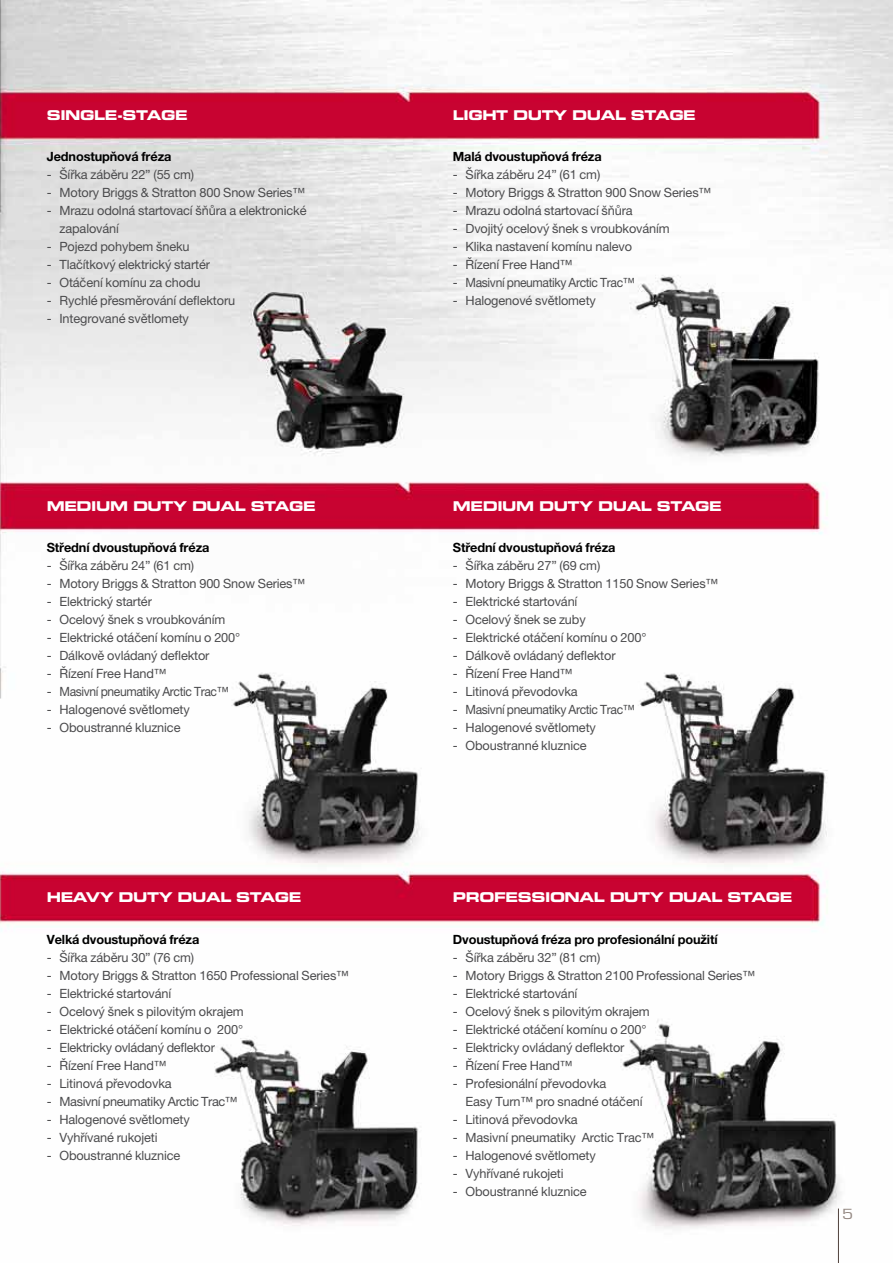
<style>
.page{position:relative;width:893px;height:1263px;background:#fff}
.page>*{position:absolute;margin:0;border:0;box-sizing:border-box;transform-origin:0 0}
.t1{font:15.3px "Eurostile T";color:#928680;scale:1.18 1}
.t2{font:13.5px "Eurostile LT Std Bold Ex 2";letter-spacing:-.03em;color:#fff}
.t3{font:12.75px/18px "Helvetica Neue LT Pro";letter-spacing:-.01em;color:#4b4b4d}
.t4{font:700 12.75px "Helvetica Neue LT Pro";letter-spacing:-.01em;color:#000}
.t5{font:12.75px "Helvetica Neue LT Pro";letter-spacing:-.03em;color:#4b4b4d}
</style>
<div class="page">
<img style="left:0;top:0;width:893px;height:1263px">
<hr style="left:838px;top:1208px;width:1px;height:55px;background:#574a44">
<p class="t2" style="left:47px;top:106px;width:141px">SINGLE-STAGE</p>
<p class="t4" style="left:47px;top:149px;width:126px">Jednostupňová fréza</p>
<p class="t3" style="left:47px;top:165px;width:149px">- Šířka záběru 22” (55 cm)</p>
<p class="t3" style="left:47px;top:183px;width:260px">- Motory Briggs &amp; Stratton 800 Snow Series™</p>
<p class="t3" style="left:59px;top:201px;width:249px;text-indent:-13px">- Mrazu odolná startovací šňůra a elektronické zapalování</p>
<p class="t3" style="left:47px;top:237px;width:144px">- Pojezd pohybem šneku</p>
<p class="t3" style="left:47px;top:255px;width:165px">- Tlačítkový elektrický startér</p>
<p class="t3" style="left:47px;top:273px;width:155px">- Otáčení komínu za chodu</p>
<p class="t3" style="left:47px;top:291px;width:190px">- Rychlé přesměrování deflektoru</p>
<p class="t3" style="left:47px;top:309px;width:144px">- Integrované světlomety</p>
<p class="t2" style="left:47px;top:496px;width:269px">MEDIUM DUTY DUAL STAGE</p>
<p class="t4" style="left:47px;top:539px;width:164px">Střední dvoustupňová fréza</p>
<p class="t3" style="left:47px;top:556px;width:149px">- Šířka záběru 24” (61 cm)</p>
<p class="t3" style="left:47px;top:574px;width:260px">- Motory Briggs &amp; Stratton 900 Snow Series™</p>
<p class="t3" style="left:47px;top:592px;width:107px">- Elektrický startér</p>
<p class="t3" style="left:47px;top:610px;width:180px">- Ocelový šnek s vroubkováním</p>
<p class="t3" style="left:47px;top:628px;width:195px">- Elektrické otáčení komínu o 200°</p>
<p class="t3" style="left:47px;top:646px;width:164px">- Dálkově ovládaný deflektor</p>
<p class="t3" style="left:47px;top:664px;width:121px">- Řízení Free Hand™</p>
<p class="t5" style="left:47px;top:684px;width:184px">- Masivní pneumatiky Arctic Trac™</p>
<p class="t3" style="left:47px;top:700px;width:145px">- Halogenové světlomety</p>
<p class="t3" style="left:47px;top:718px;width:135px">- Oboustranné kluznice</p>
<p class="t2" style="left:47px;top:888px;width:254px">HEAVY DUTY DUAL STAGE</p>
<p class="t4" style="left:47px;top:931px;width:154px">Velká dvoustupňová fréza</p>
<p class="t3" style="left:47px;top:948px;width:149px">- Šířka záběru 30” (76 cm)</p>
<p class="t3" style="left:47px;top:966px;width:304px">- Motory Briggs &amp; Stratton 1650 Professional Series™</p>
<p class="t3" style="left:47px;top:984px;width:126px">- Elektrické startování</p>
<p class="t3" style="left:47px;top:1002px;width:199px">- Ocelový šnek s pilovitým okrajem</p>
<p class="t3" style="left:47px;top:1020px;width:198px">- Elektrické otáčení komínu o 200°</p>
<p class="t3" style="left:47px;top:1038px;width:170px">- Elektricky ovládaný deflektor</p>
<p class="t3" style="left:47px;top:1056px;width:121px">- Řízení Free Hand™</p>
<p class="t3" style="left:47px;top:1074px;width:126px">- Litinová převodovka</p>
<p class="t5" style="left:47px;top:1093px;width:192px">- Masivní pneumatiky Arctic Trac™</p>
<p class="t3" style="left:47px;top:1110px;width:145px">- Halogenové světlomety</p>
<p class="t3" style="left:47px;top:1128px;width:112px">- Vyhřívané rukojeti</p>
<p class="t3" style="left:47px;top:1146px;width:135px">- Oboustranné kluznice</p>
<p class="t2" style="left:453px;top:106px;width:43px">LIGHT</p>
<p class="t2" style="left:513px;top:106px;width:182px">DUTY DUAL STAGE</p>
<p class="t4" style="left:453px;top:149px;width:150px">Malá dvoustupňová fréza</p>
<p class="t3" style="left:453px;top:165px;width:149px">- Šířka záběru 24” (61 cm)</p>
<p class="t3" style="left:453px;top:183px;width:260px">- Motory Briggs &amp; Stratton 900 Snow Series™</p>
<p class="t3" style="left:453px;top:201px;width:181px">- Mrazu odolná startovací šňůra</p>
<p class="t3" style="left:453px;top:219px;width:218px">- Dvojitý ocelový šnek s vroubkováním</p>
<p class="t3" style="left:453px;top:237px;width:181px">- Klika nastavení komínu nalevo</p>
<p class="t3" style="left:453px;top:255px;width:121px">- Řízení Free Hand™</p>
<p class="t5" style="left:453px;top:275px;width:184px">- Masivní pneumatiky Arctic Trac™</p>
<p class="t3" style="left:453px;top:291px;width:145px">- Halogenové světlomety</p>
<p class="t2" style="left:453px;top:496px;width:269px">MEDIUM DUTY DUAL STAGE</p>
<p class="t4" style="left:453px;top:539px;width:164px">Střední dvoustupňová fréza</p>
<p class="t3" style="left:453px;top:556px;width:149px">- Šířka záběru 27” (69 cm)</p>
<p class="t3" style="left:453px;top:574px;width:267px">- Motory Briggs &amp; Stratton 1150 Snow Series™</p>
<p class="t3" style="left:453px;top:592px;width:126px">- Elektrické startování</p>
<p class="t3" style="left:453px;top:610px;width:134px">- Ocelový šnek se zuby</p>
<p class="t3" style="left:453px;top:628px;width:195px">- Elektrické otáčení komínu o 200°</p>
<p class="t3" style="left:453px;top:646px;width:164px">- Dálkově ovládaný deflektor</p>
<p class="t3" style="left:453px;top:664px;width:121px">- Řízení Free Hand™</p>
<p class="t3" style="left:453px;top:682px;width:126px">- Litinová převodovka</p>
<p class="t5" style="left:453px;top:702px;width:183px">- Masivní pneumatiky Arctic Trac™</p>
<p class="t3" style="left:453px;top:718px;width:145px">- Halogenové světlomety</p>
<p class="t3" style="left:453px;top:736px;width:135px">- Oboustranné kluznice</p>
<p class="t2" style="left:453px;top:888px;width:67px">PROFESS</p>
<p class="t2" style="left:545px;top:888px;width:247px">IONAL DUTY DUAL STAGE</p>
<p class="t4" style="left:453px;top:931px;width:266px">Dvoustupňová fréza pro profesionální použití</p>
<p class="t3" style="left:453px;top:948px;width:149px">- Šířka záběru 32” (81 cm)</p>
<p class="t3" style="left:453px;top:966px;width:304px">- Motory Briggs &amp; Stratton 2100 Professional Series™</p>
<p class="t3" style="left:453px;top:984px;width:126px">- Elektrické startování</p>
<p class="t3" style="left:453px;top:1002px;width:199px">- Ocelový šnek s pilovitým okrajem</p>
<p class="t3" style="left:453px;top:1020px;width:195px">- Elektrické otáčení komínu o 200°</p>
<p class="t3" style="left:453px;top:1038px;width:173px">- Elektricky ovládaný deflektor</p>
<p class="t3" style="left:453px;top:1056px;width:121px">- Řízení Free Hand™</p>
<p class="t3" style="left:466px;top:1074px;width:178px;text-indent:-13px">- Profesionální převodovka<br>Easy Turn™ pro snadné otáčení</p>
<p class="t3" style="left:453px;top:1110px;width:126px">- Litinová převodovka</p>
<p class="t3" style="left:453px;top:1128px;width:203px">- Masivní pneumatiky Arctic Trac™</p>
<p class="t3" style="left:453px;top:1146px;width:145px">- Halogenové světlomety</p>
<p class="t3" style="left:453px;top:1164px;width:112px">- Vyhřívané rukojeti</p>
<p class="t3" style="left:453px;top:1182px;width:135px">- Oboustranné kluznice</p>
<p class="t1" style="left:842px;top:1206px;width:11px">5</p>
</div>
